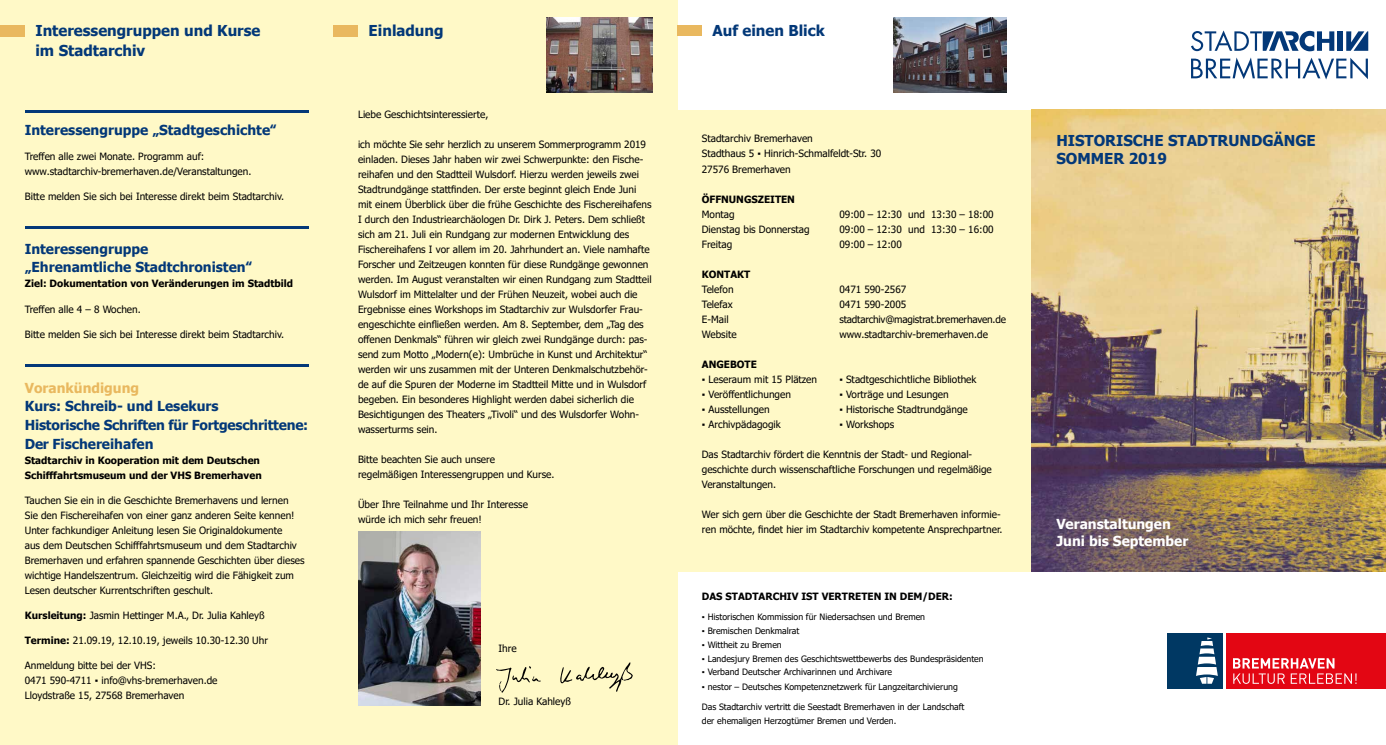
<style>
.page{position:relative;width:1386px;height:745px;background:#fff}
.page>*{position:absolute;margin:0;border:0;box-sizing:border-box;transform-origin:0 0}
.t1{font:700 15px/20px "Tahoma";color:#033878}
.t2{font:700 13.75px/18.8px "Tahoma";color:#033878}
.t3{font:700 13.75px/17.5px "Tahoma";color:#fff}
.t4{font:700 13.75px "Tahoma";color:#e9b85f}
.t5{font:10px/15px "Tahoma";color:#000}
.t6{font:700 10px/15px "Tahoma";color:#000}
.t7{font:10px "Tahoma";letter-spacing:-.02em;color:#000}
.t8{font:8.75px/13.8px "Tahoma";color:#000}
.s1{font-weight:700}
</style>
<div class="page">
<div style="left:677px;top:110px;width:354px;height:460px;background:#fff9c7"></div>
<div style="left:0;top:0;width:677px;height:744px;background:#fff9c7"></div>
<img style="left:1031px;top:110px;width:354px;height:460px">
<div style="left:1337px;top:31px;width:5px;height:20px;background:#033878"></div>
<svg style="left:1191px;top:57px;width:176px;height:22px"></svg>
<svg style="left:1191px;top:30px;width:143px;height:21px"></svg>
<svg style="left:1346px;top:31px;width:22px;height:20px"></svg>
<div style="left:677px;top:25px;width:25px;height:11px;background:#e9b85f"></div>
<img style="left:893px;top:18px;width:113px;height:74px">
<div style="left:333px;top:25px;width:25px;height:11px;background:#e9b85f"></div>
<hr style="left:25px;top:110px;width:283px;height:2px;background:#033878">
<hr style="left:25px;top:226px;width:283px;height:3px;background:#033878">
<hr style="left:25px;top:364px;width:283px;height:2px;background:#033878">
<div style="left:0;top:25px;width:25px;height:11px;background:#e9b85f"></div>
<img style="left:358px;top:531px;width:123px;height:173px">
<img style="left:547px;top:18px;width:105px;height:74px">
<svg style="left:560px;top:662px;width:73px;height:29px"></svg>
<svg style="left:496px;top:666px;width:45px;height:26px"></svg>
<div style="left:1167px;top:632px;width:56px;height:56px;background:#003863"></div>
<svg style="left:1196px;top:637px;width:21px;height:46px"></svg>
<div style="left:1226px;top:632px;width:159px;height:56px;background:#e30613"></div>
<svg style="left:1233px;top:658px;width:123px;height:25px"></svg>
<h1 class="t1" style="left:35px;top:21px;width:226px">Interessengruppen und Kurse im Stadtarchiv</h1>
<h2 class="t2" style="left:25px;top:121px;width:254px">Interessengruppe „Stadtgeschichte‟</h2>
<p class="t5" style="left:25px;top:149px;width:228px">Treffen alle zwei Monate. Programm auf: www.stadtarchiv-bremerhaven.de/Veranstaltungen.</p>
<p class="t5" style="left:25px;top:189px;width:261px">Bitte melden Sie sich bei Interesse direkt beim Stadtarchiv.</p>
<h2 class="t2" style="left:25px;top:240px;width:229px">Interessengruppe „Ehrenamtliche Stadtchronisten‟</h2>
<p class="t6" style="left:25px;top:276px;width:270px">Ziel: Dokumentation von Veränderungen im Stadtbild</p>
<p class="t5" style="left:25px;top:302px;width:117px">Treffen alle 4 – 8 Wochen.</p>
<p class="t5" style="left:25px;top:327px;width:261px">Bitte melden Sie sich bei Interesse direkt beim Stadtarchiv.</p>
<h2 class="t4" style="left:25px;top:377px;width:116px">Vorankündigung</h2>
<h2 class="t2" style="left:25px;top:397px;width:285px">Kurs: Schreib- und Lesekurs<br>Historische Schriften für Fortgeschrittene:<br>Der Fischereihafen</h2>
<p class="t6" style="left:25px;top:453px;width:238px">Stadtarchiv in Kooperation mit dem Deutschen<br>Schifffahrtsmuseum und der VHS Bremerhaven</p>
<p class="t5" style="left:25px;top:493px;width:281px">Tauchen Sie ein in die Geschichte Bremerhavens und lernen<br>Sie den Fischereihafen von einer ganz anderen Seite kennen!<br>Unter fachkundiger Anleitung lesen Sie Originaldokumente<br>aus dem Deutschen Schifffahrtsmuseum und dem Stadtarchiv Bremerhaven und erfahren spannende Geschichten über dieses wichtige Handelszentrum. Gleichzeitig wird die Fähigkeit zum Lesen deutscher Kurrentschriften geschult.</p>
<p class="t5" style="left:25px;top:608px;width:241px"><span class="s1">Kursleitung:</span> Jasmin Hettinger M.A., Dr. Julia Kahleyß</p>
<p class="t5" style="left:25px;top:633px;width:245px"><span class="s1">Termine:</span> 21.09.19, 12.10.19, jeweils 10.30-12.30 Uhr</p>
<p class="t5" style="left:25px;top:658px;width:194px">Anmeldung bitte bei der VHS:<br>0471 590-4711 ▪ info@vhs-bremerhaven.de<br>Lloydstraße 15, 27568 Bremerhaven</p>
<h1 class="t1" style="left:369px;top:21px;width:76px">Einladung</h1>
<p class="t5" style="left:358px;top:107px;width:132px">Liebe Geschichtsinteressierte,</p>
<p class="t5" style="left:358px;top:137px;width:295px">ich möchte Sie sehr herzlich zu unserem Sommerprogramm 2019 einladen. Dieses Jahr haben wir zwei Schwerpunkte: den Fische&shy;reihafen und den Stadtteil Wulsdorf. Hierzu werden jeweils zwei Stadtrundgänge stattfinden. Der erste beginnt gleich Ende Juni mit einem Überblick über die frühe Geschichte des Fischereihafens I durch den Industriearchäologen Dr. Dirk J. Peters. Dem schließt sich am 21. Juli ein Rundgang zur modernen Entwicklung des Fischereihafens I vor allem im 20. Jahrhundert an. Viele namhafte Forscher und Zeitzeugen konnten für diese Rundgänge gewonnen werden. Im August veranstalten wir einen Rundgang zum Stadtteil Wulsdorf im Mittelalter und der Frühen Neuzeit, wobei auch die Ergebnisse eines Workshops im Stadtarchiv zur Wulsdorfer Frau&shy;engeschichte einfließen werden. Am 8. September, dem „Tag des offenen Denkmals“ führen wir gleich zwei Rundgänge durch: pas&shy;send zum Motto „Modern(e): Umbrüche in Kunst und Architektur“ werden wir uns zusammen mit der Unteren Denkmalschutzbehör&shy;de auf die Spuren der Moderne im Stadtteil Mitte und in Wulsdorf begeben. Ein besonderes Highlight werden dabei sicherlich die Besichtigungen des Theaters „Tivoli“ und des Wulsdorfer Wohn&shy;wasserturms sein.</p>
<p class="t5" style="left:358px;top:452px;width:198px">Bitte beachten Sie auch unsere regelmäßigen Interessengruppen und Kurse.</p>
<p class="t5" style="left:358px;top:497px;width:171px">Über Ihre Teilnahme und Ihr Interesse würde ich mich sehr freuen!</p>
<p class="t5" style="left:498px;top:641px;width:20px">Ihre</p>
<p class="t5" style="left:498px;top:694px;width:74px">Dr. Julia Kahleyß</p>
<h1 class="t1" style="left:712px;top:21px;width:114px">Auf einen Blick</h1>
<p class="t5" style="left:702px;top:132px;width:181px">Stadtarchiv Bremerhaven<br>Stadthaus 5 ▪ Hinrich-Schmalfeldt-Str. 30<br>27576 Bremerhaven</p>
<p class="t6" style="left:702px;top:192px;width:95px">ÖFFNUNGSZEITEN</p>
<p class="t5" style="left:702px;top:207px;width:34px">Montag</p>
<p class="t5" style="left:839px;top:207px;width:156px">09:00 – 12:30 und 13:30 – 18:00</p>
<p class="t5" style="left:702px;top:222px;width:109px">Dienstag bis Donnerstag</p>
<p class="t5" style="left:839px;top:222px;width:156px">09:00 – 12:30 und 13:30 – 16:00</p>
<p class="t5" style="left:702px;top:237px;width:32px">Freitag</p>
<p class="t5" style="left:839px;top:237px;width:64px">09:00 – 12:00</p>
<p class="t6" style="left:702px;top:267px;width:50px">KONTAKT</p>
<p class="t5" style="left:702px;top:282px;width:33px">Telefon</p>
<p class="t5" style="left:839px;top:282px;width:68px">0471 590-2567</p>
<p class="t5" style="left:702px;top:297px;width:32px">Telefax</p>
<p class="t5" style="left:839px;top:297px;width:68px">0471 590-2005</p>
<p class="t5" style="left:702px;top:312px;width:28px">E-Mail</p>
<p class="t7" style="left:839px;top:312px;width:168px">stadtarchiv@magistrat.bremerhaven.de</p>
<p class="t5" style="left:702px;top:327px;width:36px">Website</p>
<p class="t5" style="left:839px;top:327px;width:150px">www.stadtarchiv-bremerhaven.de</p>
<p class="t6" style="left:702px;top:357px;width:56px">ANGEBOTE</p>
<p class="t5" style="left:702px;top:372px;width:117px">▪ Leseraum mit 15 Plätzen</p>
<p class="t5" style="left:839px;top:372px;width:139px">▪ Stadtgeschichtliche Bibliothek</p>
<p class="t5" style="left:702px;top:387px;width:91px">▪ Veröffentlichungen</p>
<p class="t5" style="left:839px;top:387px;width:111px">▪ Vorträge und Lesungen</p>
<p class="t5" style="left:702px;top:402px;width:69px">▪ Ausstellungen</p>
<p class="t5" style="left:839px;top:402px;width:130px">▪ Historische Stadtrundgänge</p>
<p class="t5" style="left:702px;top:417px;width:81px">▪ Archivpädagogik</p>
<p class="t5" style="left:839px;top:417px;width:56px">▪ Workshops</p>
<p class="t5" style="left:702px;top:447px;width:291px">Das Stadtarchiv fördert die Kenntnis der Stadt- und Regional&shy;geschichte durch wissenschaftliche Forschungen und regelmäßige<br>Veranstaltungen.</p>
<p class="t5" style="left:702px;top:507px;width:302px">Wer sich gern über die Geschichte der Stadt Bremerhaven informie&shy;ren möchte, findet hier im Stadtarchiv kompetente Ansprechpartner.</p>
<p class="t6" style="left:702px;top:589px;width:252px">DAS STADTARCHIV IST VERTRETEN IN DEM/DER:</p>
<p class="t8" style="left:702px;top:610px;width:225px">▪ Historischen Kommission für Niedersachsen und Bremen</p>
<p class="t8" style="left:702px;top:624px;width:99px">▪ Bremischen Denkmalrat</p>
<p class="t8" style="left:702px;top:637px;width:81px">▪ Wittheit zu Bremen</p>
<p class="t8" style="left:702px;top:651px;width:283px">▪ Landesjury Bremen des Geschichtswettbewerbs des Bundespräsidenten</p>
<p class="t8" style="left:702px;top:665px;width:192px">▪ Verband Deutscher Archivarinnen und Archivare</p>
<p class="t8" style="left:702px;top:679px;width:258px">▪ nestor – Deutsches Kompetenznetzwerk für Langzeitarchivierung</p>
<p class="t8" style="left:702px;top:699px;width:264px">Das Stadtarchiv vertritt die Seestadt Bremerhaven in der Landschaft der ehemaligen Herzogtümer Bremen und Verden.</p>
<h1 class="t1" style="left:1056px;top:132px;width:261px;line-height:18px">HISTORISCHE STADTRUNDGÄNGE<br>SOMMER 2019</h1>
<h2 class="t3" style="left:1056px;top:515px;width:133px">Veranstaltungen<br>Juni bis September</h2>
</div>
